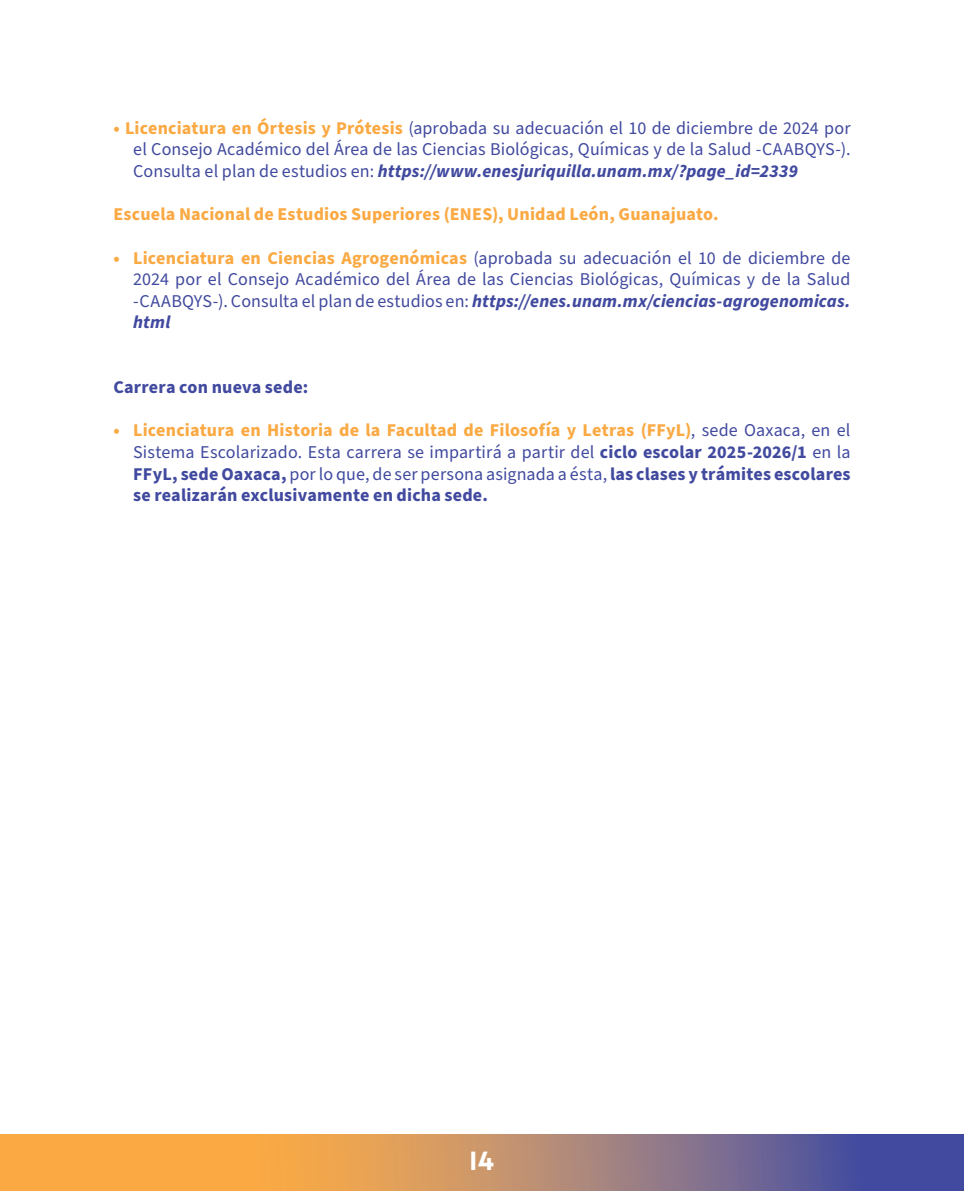
<style>
.page{position:relative;width:964px;height:1191px;background:#fff}
.page>*{position:absolute;margin:0;border:0;box-sizing:border-box;transform-origin:0 0}
.t1{font:700 26px "Edge Display";color:#fff}
.t2{font:18px/21.6px "Source Sans Pro";letter-spacing:.005em;color:#414a9f;text-align:justify}
.t3{font:700 18px "Source Sans Pro";letter-spacing:.01em;color:#faa943}
.t4{font:700 18px "Source Sans Pro";letter-spacing:.01em;color:#414a9f}
.s1{font-weight:700;color:#faa943}
.s2{font-weight:700;font-style:italic}
.s3{font-weight:700}
</style>
<div class="page">
<svg style="left:0;top:1134px;width:964px;height:57px;background:#b6886c"></svg>
<p class="t2" style="left:133px;top:118px;width:719px;text-indent:-20px"><span class="s1">• Licenciatura en Órtesis y Prótesis</span> (aprobada su adecuación el 10 de diciembre de 2024 por el Consejo Académico del Área de las Ciencias Biológicas, Químicas y de la Salud -CAABQYS-).<br>Consulta el plan de estudios en: <span class="s2">https://www.enesjuriquilla.unam.mx/?page_id=2339</span></p>
<p class="t3" style="left:113px;top:202px;width:607px">Escuela Nacional de Estudios Superiores (ENES), Unidad León, Guanajuato.</p>
<p class="t2" style="left:133px;top:247px;width:719px;text-indent:-20px"><span class="s1">• Licenciatura en Ciencias Agrogenómicas</span> (aprobada su adecuación el 10 de diciembre de 2024 por el Consejo Académico del Área de las Ciencias Biológicas, Químicas y de la Salud -CAABQYS-). Consulta el plan de estudios en: <span class="s2">https://enes.unam.mx/ciencias-agrogenomicas. html</span></p>
<p class="t4" style="left:113px;top:375px;width:196px">Carrera con nueva sede:</p>
<p class="t2" style="left:133px;top:420px;width:719px;text-indent:-20px"><span class="s1">• Licenciatura en Historia de la Facultad de Filosofía y Letras (FFyL)</span>, sede Oaxaca, en el Sistema Escolarizado. Esta carrera se impartirá a partir del <span class="s3">ciclo escolar 2025-2026/1</span> en la <span class="s3">FFyL, sede Oaxaca,</span> por lo que, de ser persona asignada a ésta, <span class="s3">las clases y trámites escolares se realizarán exclusivamente en dicha sede.</span></p>
<h1 class="t1" style="left:470px;top:1144px;width:25px">14</h1>
</div>
